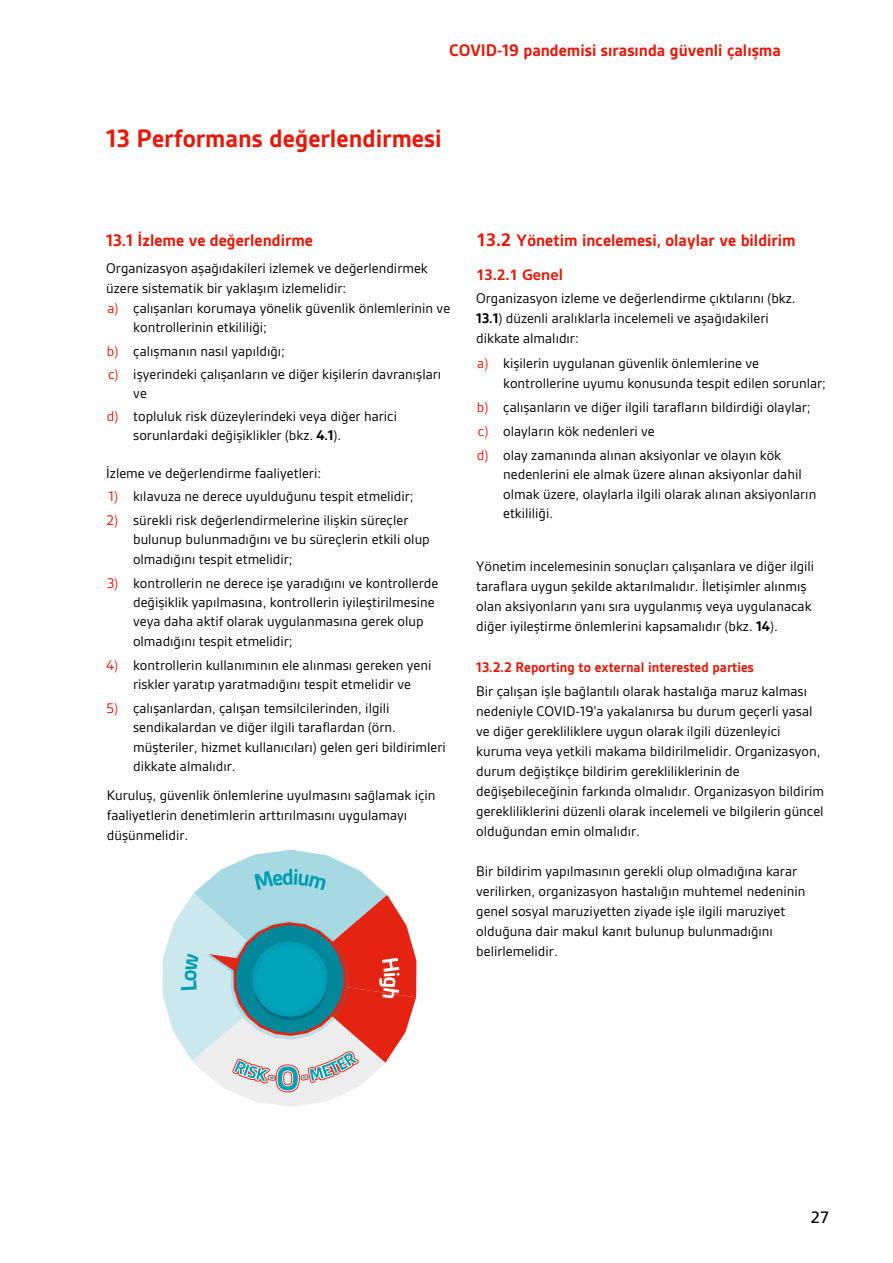
<style>
.page{position:relative;width:893px;height:1263px;background:#fff}
.page>*{position:absolute;margin:0;border:0;box-sizing:border-box;transform-origin:0 0}
.Chapter_NEXT{font:700 27px "Gesta";color:#e71808}
.BODY_COPY__4mm{font:700 18px "Gesta";color:#e71808}
.t1{font:16.5px "Frutiger";color:#000}
.BODY_COPY__4mm-2{font:15px/20px "Gesta";color:#000}
.s1{color:#e71808}
.s2{font-weight:700}
.s3{font-family:"Frutiger"}
.s4{font-family:"Frutiger";font-weight:700;color:#e71808}
.s5{font-weight:700;color:#e71808}
</style>
<div class="page">
<svg style="left:238px;top:959px;width:179px;height:148px"></svg>
<svg style="left:163px;top:850px;width:253px;height:244px"></svg>
<p class="BODY_COPY__4mm" style="left:449px;top:40px;width:333px">COVID-19 pandemisi sırasında güvenli çalışma</p>
<p class="Chapter_NEXT" style="left:106px;top:123px;width:337px">13 Performans değerlendirmesi</p>
<p class="BODY_COPY__4mm" style="left:106px;top:230px;width:208px">13.1 İzleme ve değerlendirme</p>
<p class="BODY_COPY__4mm-2" style="left:106px;top:258px;width:323px">Organizasyon aşağıdakileri izlemek ve değerlendirmek üzere sistematik bir yaklaşım izlemelidir:</p>
<p class="BODY_COPY__4mm-2" style="left:133px;top:298px;width:318px;line-height:19.2px;text-indent:-26px"><span class="s1">a)</span> çalışanları korumaya yönelik güvenlik önlemlerinin ve kontrollerinin etkililiği;</p>
<p class="BODY_COPY__4mm-2" style="left:107px;top:339px;width:336px;line-height:23.1px"><span class="s1">b)</span> çalışmanın nasıl yapıldığı;<br><span class="s1">c)</span> işyerindeki çalışanların ve diğer kişilerin davranışları</p>
<p class="BODY_COPY__4mm-2" style="left:107px;top:382px;width:292px;line-height:23.1px;text-indent:26px">ve<br><span class="s1">d)</span> topluluk risk düzeylerindeki veya diğer harici</p>
<p class="BODY_COPY__4mm-2" style="left:133px;top:425px;width:209px">sorunlardaki değişiklikler (bkz. <span class="s2">4.1</span>).</p>
<p class="BODY_COPY__4mm-2" style="left:106px;top:463px;width:216px">İzleme ve değerlendirme faaliyetleri:</p>
<p class="BODY_COPY__4mm-2" style="left:108px;top:486px;width:307px"><span class="s1">1)</span> kılavuza ne derece uyulduğunu tespit etmelidir;</p>
<p class="BODY_COPY__4mm-2" style="left:133px;top:511px;width:298px;line-height:19.2px;text-indent:-26px"><span class="s1">2)</span> sürekli risk değerlendirmelerine ilişkin süreçler bulunup bulunmadığını ve bu süreçlerin etkili olup olmadığını tespit etmelidir;</p>
<p class="BODY_COPY__4mm-2" style="left:133px;top:573px;width:307px;line-height:19.2px;text-indent:-26px"><span class="s1">3)</span> kontrollerin ne derece işe yaradığını ve kontrollerde değişiklik yapılmasına, kontrollerin iyileştirilmesine veya daha aktif olarak uygulanmasına gerek olup olmadığını tespit etmelidir;</p>
<p class="BODY_COPY__4mm-2" style="left:106px;top:655px;width:327px;line-height:19.2px;text-align:center"><span class="s1">4)</span> kontrollerin kullanımının ele alınması gereken yeni riskler yaratıp yaratmadığını tespit etmelidir ve</p>
<p class="BODY_COPY__4mm-2" style="left:133px;top:698px;width:314px;line-height:19.2px;text-indent:-27px"><span class="s1">5)</span> çalışanlardan, çalışan temsilcilerinden, ilgili sendikalardan ve diğer ilgili taraflardan (örn. müşteriler, hizmet kullanıcıları) gelen geri bildirimleri dikkate almalıdır.</p>
<p class="BODY_COPY__4mm-2" style="left:107px;top:785px;width:330px">Kuruluş, güvenlik önlemlerine uyulmasını sağlamak için faaliyetlerin denetimlerin arttırılmasını uygulamayı düşünmelidir.</p>
<p class="BODY_COPY__4mm" style="left:476px;top:230px;width:321px"><span class="s3">13.2</span> Yönetim incelemesi, olaylar ve bildirim</p>
<p class="BODY_COPY__4mm-2" style="left:476px;top:263px;width:321px;line-height:23.5px"><span class="s4">13.2.1 Genel<br></span>Organizasyon izleme ve değerlendirme çıktılarını (bkz.</p>
<p class="BODY_COPY__4mm-2" style="left:476px;top:308px;width:294px"><span class="s2">13.1</span>) düzenli aralıklarla incelemeli ve aşağıdakileri dikkate almalıdır:</p>
<p class="BODY_COPY__4mm-2" style="left:503px;top:354px;width:324px;line-height:19.2px;text-indent:-26px"><span class="s1">a)</span> kişilerin uygulanan güvenlik önlemlerine ve kontrollerine uyumu konusunda tespit edilen sorunlar;</p>
<p class="BODY_COPY__4mm-2" style="left:477px;top:395px;width:335px;line-height:24.2px"><span class="s1">b)</span> çalışanların ve diğer ilgili tarafların bildirdiği olaylar; <span class="s1">c)</span> olayların kök nedenleri ve<br><span class="s1">d)</span> olay zamanında alınan aksiyonlar ve olayın kök</p>
<p class="BODY_COPY__4mm-2" style="left:503px;top:465px;width:315px;line-height:19.2px">nedenlerini ele almak üzere alınan aksiyonlar dahil olmak üzere, olaylarla ilgili olarak alınan aksiyonların etkililiği.</p>
<p class="BODY_COPY__4mm-2" style="left:476px;top:556px;width:339px">Yönetim incelemesinin sonuçları çalışanlara ve diğer ilgili taraflara uygun şekilde aktarılmalıdır. İletişimler alınmış olan aksiyonların yanı sıra uygulanmış veya uygulanacak diğer iyileştirme önlemlerini kapsamalıdır (bkz. <span class="s2">14</span>).</p>
<p class="BODY_COPY__4mm-2" style="left:476px;top:655px;width:332px;line-height:24.3px"><span class="s5">13.2.2 Reporting to external interested parties<br></span>Bir çalışan işle bağlantılı olarak hastalığa maruz kalması</p>
<p class="BODY_COPY__4mm-2" style="left:476px;top:701px;width:349px">nedeniyle COVID-19'a yakalanırsa bu durum geçerli yasal ve diğer gerekliliklere uygun olarak ilgili düzenleyici kuruma veya yetkili makama bildirilmelidir. Organizasyon, durum değiştikçe bildirim gerekliliklerinin de değişebileceğinin farkında olmalıdır. Organizasyon bildirim gerekliliklerini düzenli olarak incelemeli ve bilgilerin güncel olduğundan emin olmalıdır.</p>
<p class="BODY_COPY__4mm-2" style="left:476px;top:861px;width:331px">Bir bildirim yapılmasının gerekli olup olmadığına karar verilirken, organizasyon hastalığın muhtemel nedeninin genel sosyal maruziyetten ziyade işle ilgili maruziyet olduğuna dair makul kanıt bulunup bulunmadığını belirlemelidir.</p>
<p class="t1" style="left:811px;top:1207px;width:20px">27</p>
</div>
